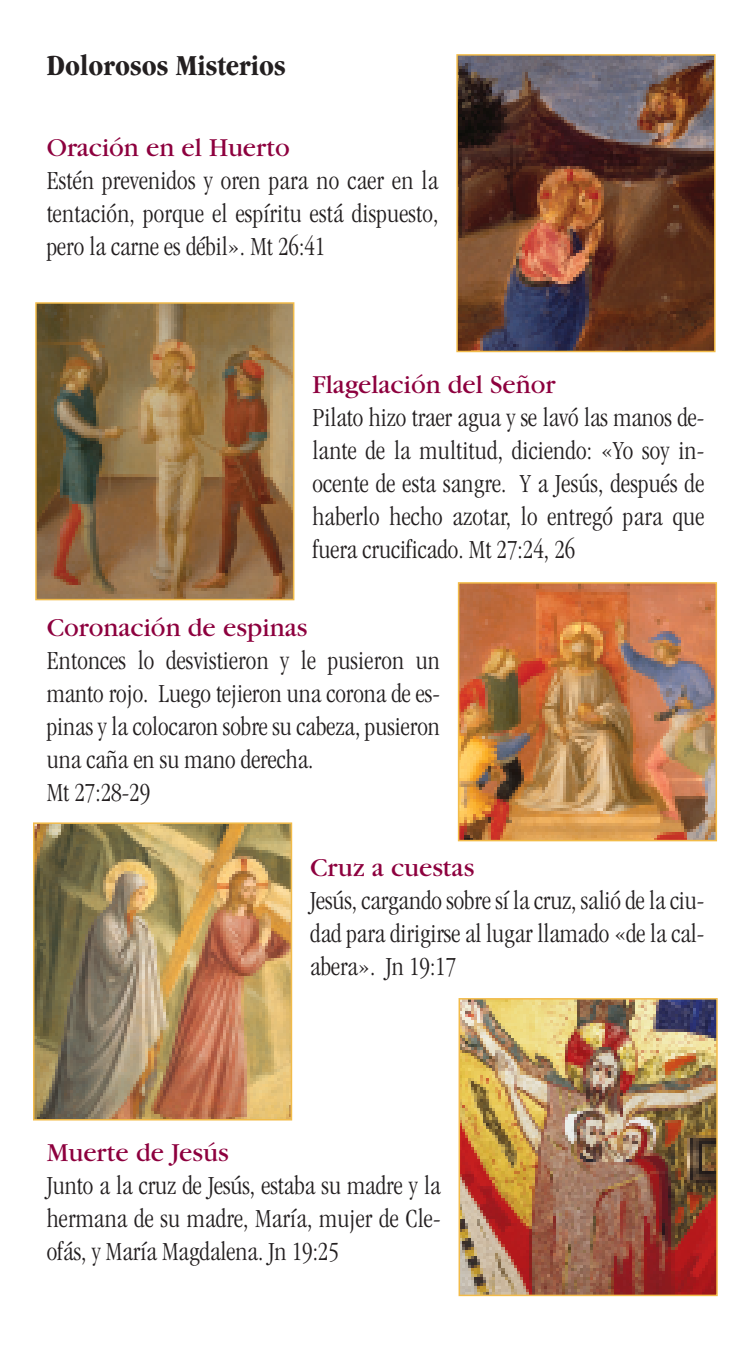
<style>
.page{position:relative;width:756px;height:1350px;background:#fff}
.page>*{position:absolute;margin:0;border:0;box-sizing:border-box;transform-origin:0 0}
.t1{font:700 condensed 30px "Garamond";color:#231f20}
.t2{font:300 condensed 27px/33px "Garamond";color:#231f20;text-align:justify}
.t3{font:27px "Garamond";color:#8d003e}
</style>
<div class="page">
<img style="left:459px;top:57px;width:254px;height:292px">
<div style="left:456px;top:54px;width:260px;height:298px;border:2px solid #f2bb49"></div>
<img style="left:38px;top:305px;width:253px;height:292px">
<div style="left:35px;top:302px;width:259px;height:298px;border:2px solid #f2bb49"></div>
<img style="left:461px;top:585px;width:253px;height:253px">
<div style="left:458px;top:582px;width:259px;height:259px;border:2px solid #f2bb49"></div>
<img style="left:36px;top:825px;width:253px;height:293px">
<div style="left:33px;top:822px;width:259px;height:299px;border:2px solid #f2bb49"></div>
<img style="left:462px;top:1001px;width:253px;height:292px">
<div style="left:459px;top:998px;width:259px;height:298px;border:2px solid #f2bb49"></div>
<p class="t1" style="left:47px;top:54px;width:241px">Dolorosos Misterios</p>
<p class="t3" style="left:47px;top:139px;width:245px">Oración en el Huerto</p>
<p class="t2" style="left:47px;top:166px;width:393px">Estén prevenidos y oren para no caer en la tentación, porque el espíritu está dispuesto, pero la carne es débil». Mt 26:41</p>
<p class="t3" style="left:312px;top:376px;width:245px">Flagelación del Señor</p>
<p class="t2" style="left:312px;top:403px;width:393px">Pilato hizo traer agua y se lavó las manos de&shy;lante de la multitud, diciendo: «Yo soy in&shy;ocente de esta sangre. Y a Jesús, después de haberlo hecho azotar, lo entregó para que fuera crucificado. Mt 27:24, 26</p>
<p class="t3" style="left:47px;top:619px;width:262px">Coronación de espinas</p>
<p class="t2" style="left:47px;top:646px;width:395px;text-align:left">Entonces lo desvistieron y le pusieron un manto rojo. Luego tejieron una corona de es&shy;pinas y la colocaron sobre su cabeza, pusieron una caña en su mano derecha.<br>Mt 27:28-29</p>
<p class="t3" style="left:310px;top:859px;width:166px">Cruz a cuestas</p>
<p class="t2" style="left:310px;top:886px;width:396px">Jesús, cargando sobre sí la cruz, salió de la ciu&shy;dad para dirigirse al lugar llamado «de la cal&shy;abera». Jn 19:17</p>
<p class="t3" style="left:47px;top:1144px;width:183px">Muerte de Jesús</p>
<p class="t2" style="left:47px;top:1171px;width:395px">Junto a la cruz de Jesús, estaba su madre y la hermana de su madre, María, mujer de Cle&shy;ofás, y María Magdalena. Jn 19:25</p>
</div>
